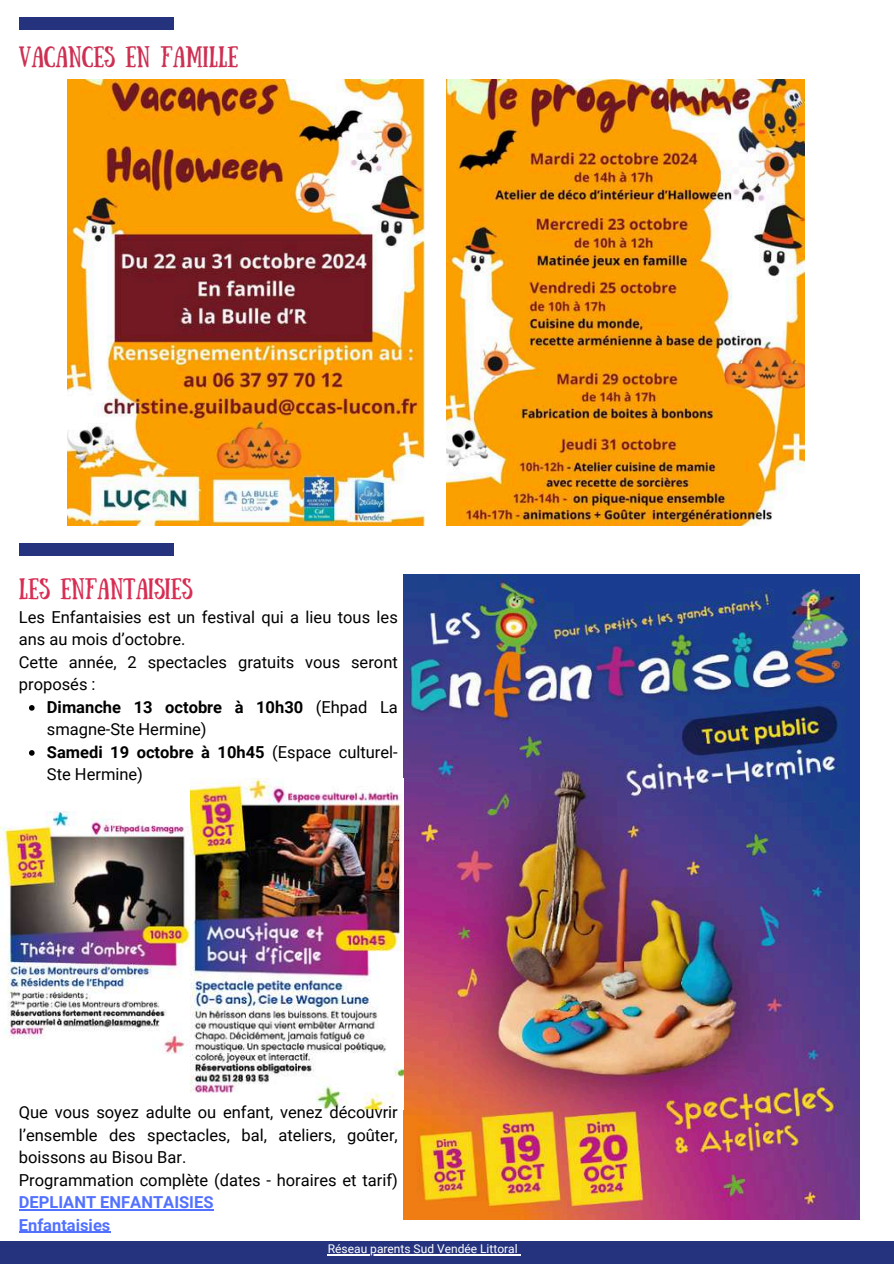
<style>
.page{position:relative;width:894px;height:1264px;background:#fff}
.page>*{position:absolute;margin:0;border:0;box-sizing:border-box;transform-origin:0 0}
.t1{font:21px "Sunday";color:#cc3053}
.t2{font:21px "Sunday";color:#d82d53}
.t3{font:16.5px/22.5px "Roboto";color:#000}
.t4{font:700 16.5px/22.5px "Roboto";color:#5271ff}
.t5{font:12px "Roboto";color:#fff}
.s1{font-weight:700}
</style>
<div class="page">
<div style="left:0;top:1240px;width:893px;height:23px;background:#25337f"></div>
<div style="left:19px;top:18px;width:154px;height:12px;background:#25337f"></div>
<div style="left:19px;top:543px;width:154px;height:12px;background:#25337f"></div>
<img style="left:404px;top:574px;width:455px;height:645px">
<img style="left:0;top:811px;width:190px;height:243px">
<img style="left:191px;top:778px;width:212px;height:331px">
<img style="left:68px;top:80px;width:356px;height:445px">
<img style="left:446px;top:80px;width:358px;height:445px">
<hr style="left:328px;top:1254px;width:190px;height:1px;background:#fff">
<svg style="left:29px;top:705px;width:6px;height:5px"></svg>
<svg style="left:29px;top:750px;width:6px;height:5px"></svg>
<hr style="left:19px;top:1209px;width:194px;height:1px;background:#5271ff">
<hr style="left:19px;top:1231px;width:91px;height:1px;background:#5271ff">
<p class="t1" style="left:19px;top:42px;width:221px">VACANCES EN FAMILLE</p>
<p class="t2" style="left:19px;top:574px;width:175px">LES ENFANTAISIES</p>
<p class="t3" style="left:19px;top:606px;width:380px">Les Enfantaisies est un festival qui a lieu tous les ans au mois d’octobre.<br>Cette année, 2 spectacles gratuits vous seront proposés :</p>
<p class="t3" style="left:47px;top:696px;width:352px"><span class="s1">Dimanche 13 octobre à 10h30</span> (Ehpad La smagne-Ste Hermine)<br><span class="s1">Samedi 19 octobre à 10h45</span> (Espace culturel-<br>Ste Hermine)</p>
<p class="t3" style="left:19px;top:1101px;width:380px">Que vous soyez adulte ou enfant, venez découvrir l’ensemble des spectacles, bal, ateliers, goûter, boissons au Bisou Bar.<br>Programmation complète (dates - horaires et tarif)</p>
<p class="t4" style="left:19px;top:1191px;width:196px">DEPLIANT ENFANTAISIES<br>Enfantaisies</p>
<p class="t5" style="left:328px;top:1242px;width:191px">Réseau parents Sud Vendée Littoral</p>
</div>
